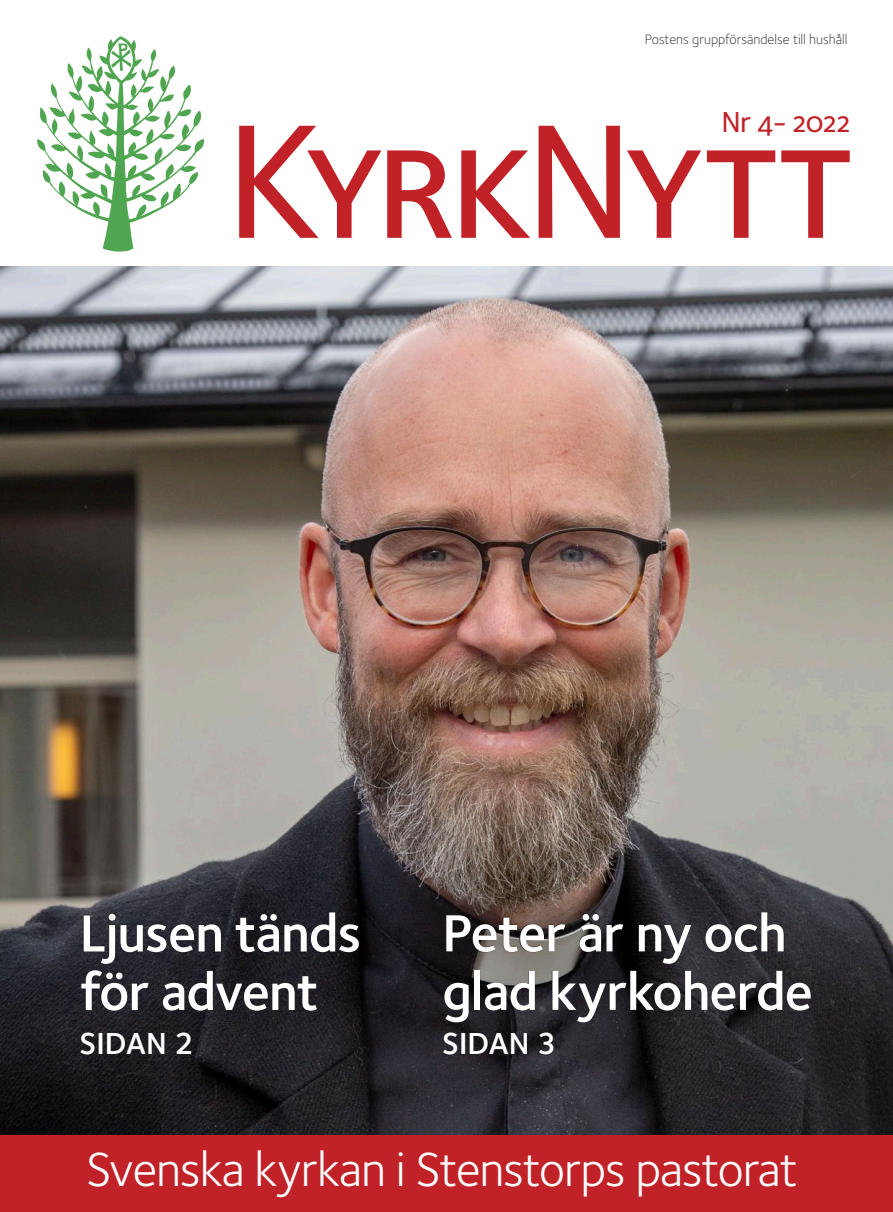
<style>
.page{position:relative;width:893px;height:1212px;background:#fff}
.page>*{position:absolute;margin:0;border:0;box-sizing:border-box;transform-origin:0 0}
.Rubrik_Omslag_Sid_1{font:500 168px "Foundry Sterling OT3";letter-spacing:-.04em;color:#c02228}
.Text_-_gtjschema{font:600 54px/58.5px "Foundry Sterling OT3";letter-spacing:-.02em;color:#fff}
.Banner_SvK_Omslag_si{font:49.5px "Foundry Sterling OT3";letter-spacing:-.02em;color:#fff}
.Text_-_gtjschema-2{font:600 31.5px "Foundry Sterling OT3";color:#fff}
.Nummer_Förstasidan{font:500 30px "Foundry Sterling OT3";letter-spacing:-.02em;color:#c02228}
.Brödtext{font:300 14.1px "Foundry Sterling OT3";color:#231f20}
</style>
<div class="page">
<img style="left:0;top:267px;width:893px;height:869px">
<div style="left:0;top:1136px;width:893px;height:76px;background:#c02228"></div>
<img style="left:37px;top:36px;width:168px;height:216px">
<svg style="left:443px;top:912px;width:368px;height:143px;background:#2c292c"></svg>
<svg style="left:80px;top:912px;width:280px;height:143px;background:#222025"></svg>
<p class="Brödtext" style="left:645px;top:29px;width:204px">Postens gruppförsändelse till hushåll</p>
<p class="Nummer_Förstasidan" style="left:721px;top:100px;width:130px">Nr 4- 2022</p>
<p class="Rubrik_Omslag_Sid_1" style="left:226px;top:55px;width:630px">KyrkNytt</p>
<p class="Text_-_gtjschema" style="left:80px;top:900px;width:283px">Ljusen tänds för advent</p>
<p class="Text_-_gtjschema-2" style="left:80px;top:1019px;width:116px">SIDAN 2</p>
<p class="Text_-_gtjschema" style="left:442px;top:900px;width:372px">Peter är ny och glad kyrkoherde</p>
<p class="Text_-_gtjschema-2" style="left:442px;top:1019px;width:116px">SIDAN 3</p>
<p class="Banner_SvK_Omslag_si" style="left:86px;top:1133px;width:714px">Svenska kyrkan i Stenstorps pastorat</p>
</div>
